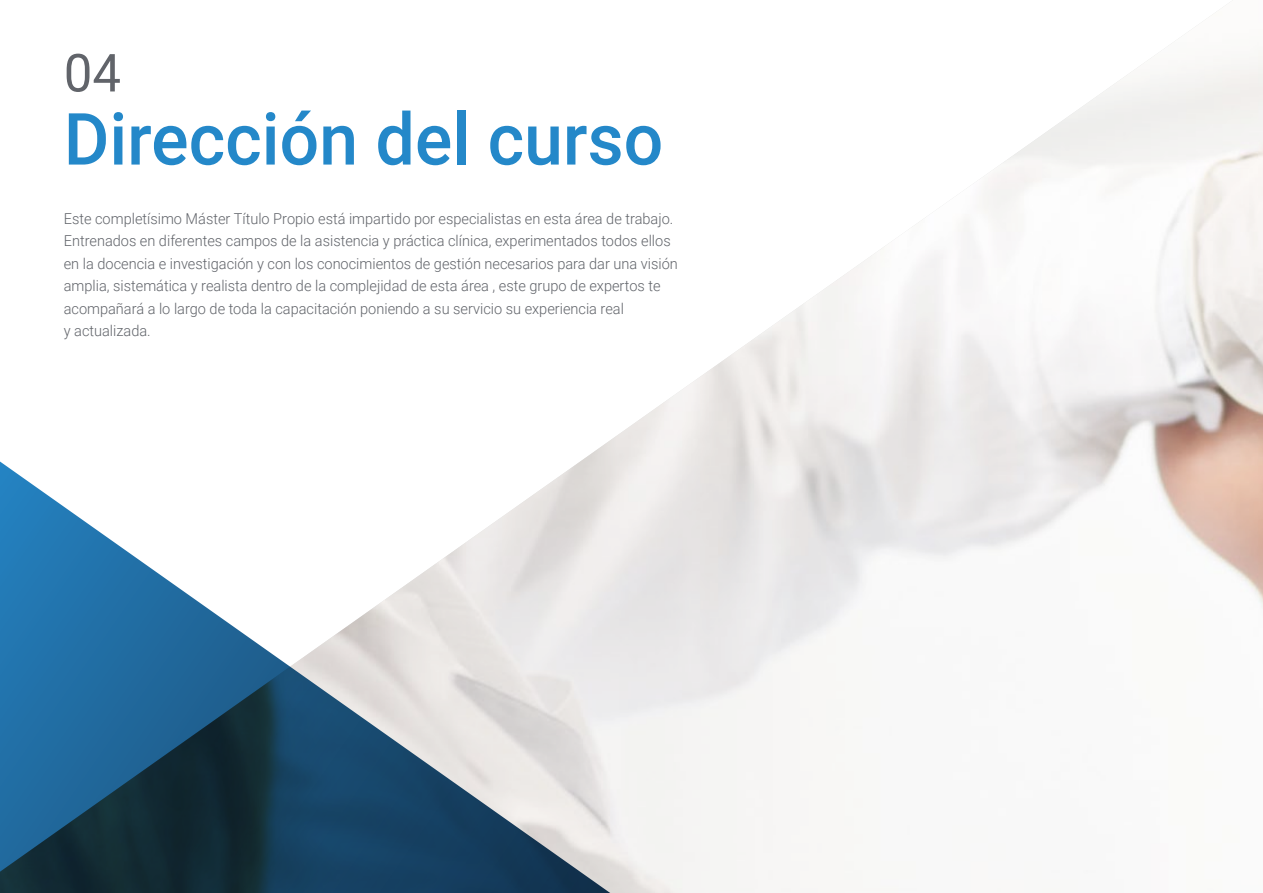
<style>
.page{position:relative;width:1263px;height:893px;background:#fff}
.page>*{position:absolute;margin:0;border:0;box-sizing:border-box;transform-origin:0 0}
.t1{font:500 72px "Roboto";color:#2488c9}
.t2{font:52.5px "Roboto";color:#61646a}
.t3{font:300 15px/22.5px "Roboto";color:#61646a}
</style>
<div class="page">
<img style="left:602px;top:0;width:661px;height:893px">
<svg style="left:0;top:446px;width:640px;height:447px"></svg>
<h2 class="t2" style="left:64px;top:36px;width:59px">04</h2>
<h1 class="t1" style="left:64px;top:89px;width:601px">Dirección del curso</h1>
<p class="t3" style="left:64px;top:207px;width:616px">Este completísimo Máster Título Propio está impartido por especialistas en esta área de trabajo.<br>Entrenados en diferentes campos de la asistencia y práctica clínica, experimentados todos ellos en la docencia e investigación y con los conocimientos de gestión necesarios para dar una visión amplia, sistemática y realista dentro de la complejidad de esta área , este grupo de expertos te acompañará a lo largo de toda la capacitación poniendo a su servicio su experiencia real<br>y actualizada.</p>
</div>
